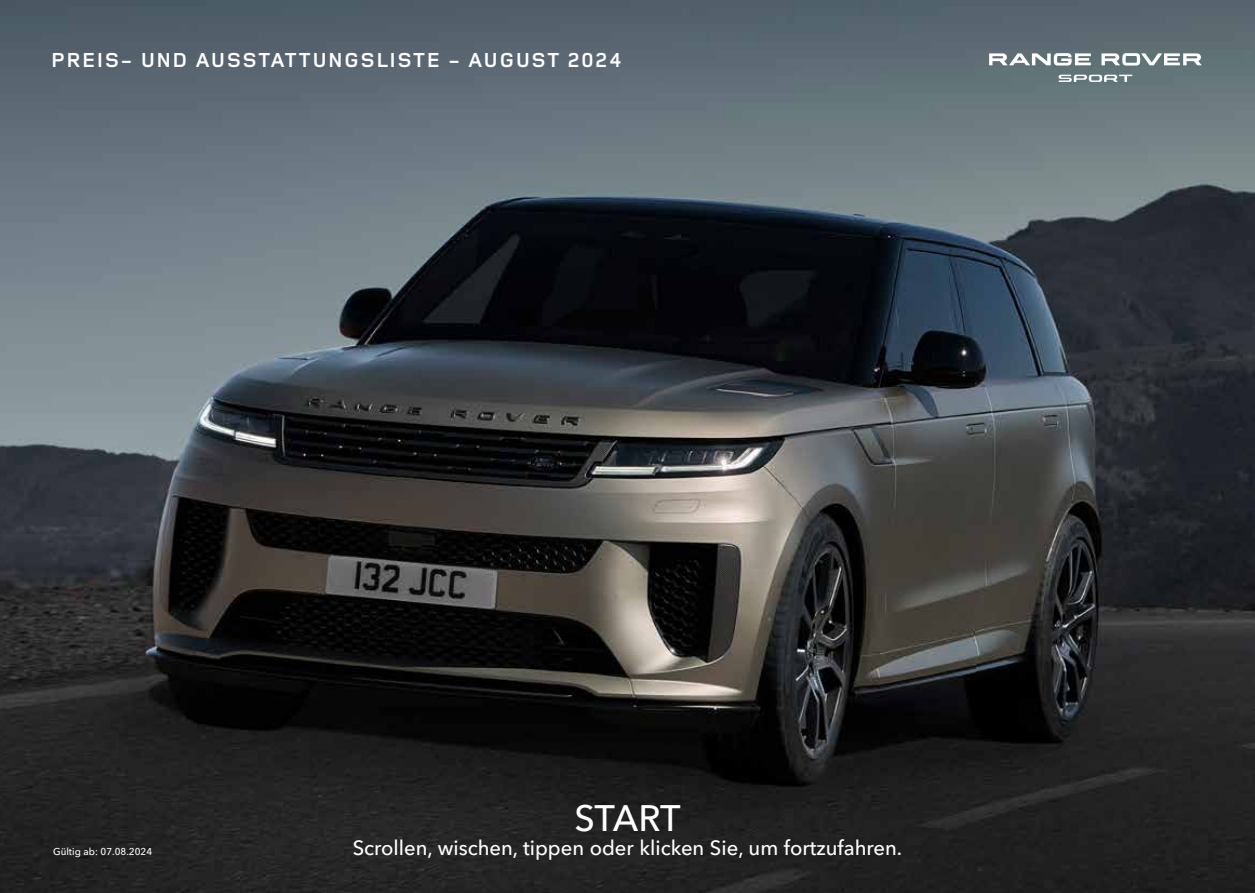
<style>
.page{position:relative;width:1255px;height:893px;background:#fff}
.page>*{position:absolute;margin:0;border:0;box-sizing:border-box;transform-origin:0 0}
.t1{font:500 36px "Avenir Next W1 G";letter-spacing:-.015em;color:#fff}
.t2{font:700 21px "Land Rover Wide";color:#fff}
.t3{font:500 20.25px "Avenir Next W1 G";color:#fff}
.t4{font:500 9.75px "Avenir Next W1 G";color:#fff}
</style>
<div class="page">
<img style="left:0;top:0;width:1254px;height:893px">
<svg style="left:1058px;top:75px;width:74px;height:7px"></svg>
<svg style="left:989px;top:53px;width:101px;height:13px"></svg>
<svg style="left:1101px;top:53px;width:100px;height:13px"></svg>
<p class="t2" style="left:51px;top:46px;width:573px">PREIS- UND AUSSTATTUNGSLISTE - AUGUST 2024</p>
<p class="t4" style="left:53px;top:843px;width:100px">Gültig ab: 07.08.2024</p>
<h1 class="t1" style="left:574px;top:789px;width:107px">START</h1>
<p class="t3" style="left:353px;top:832px;width:551px">Scrollen, wischen, tippen oder klicken Sie, um fortzufahren.</p>
</div>
